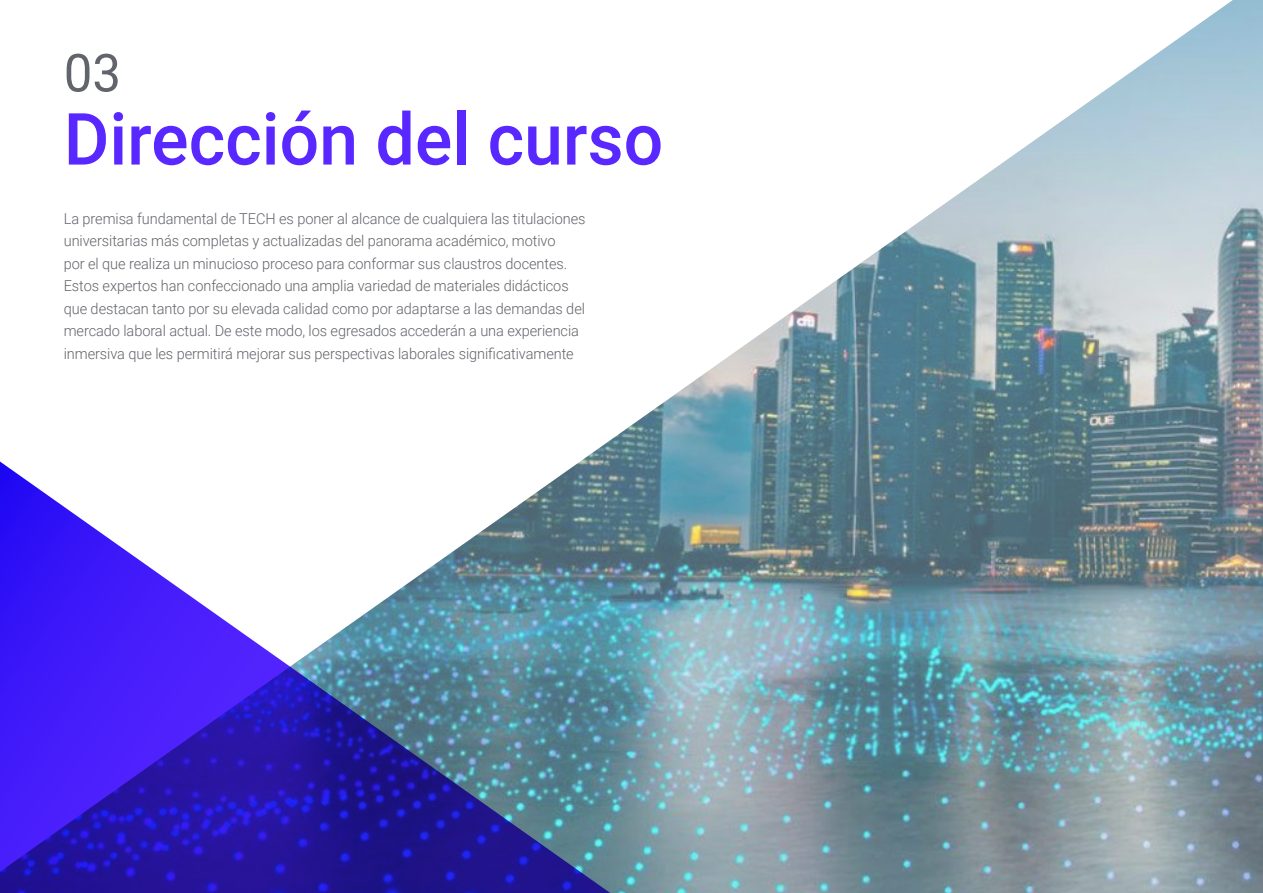
<style>
.page{position:relative;width:1263px;height:893px;background:#fff}
.page>*{position:absolute;margin:0;border:0;box-sizing:border-box;transform-origin:0 0}
.t1{font:500 72px "Roboto";color:#5927ff}
.t2{font:52.5px "Roboto";color:#61646a}
.t3{font:300 15px/22.5px "Roboto";letter-spacing:-.005em;color:#61646a}
</style>
<div class="page">
<img style="left:602px;top:0;width:661px;height:893px">
<svg style="left:0;top:446px;width:640px;height:447px"></svg>
<h2 class="t2" style="left:64px;top:36px;width:59px">03</h2>
<h1 class="t1" style="left:64px;top:89px;width:601px">Dirección del curso</h1>
<p class="t3" style="left:64px;top:207px;width:523px">La premisa fundamental de TECH es poner al alcance de cualquiera las titulaciones universitarias más completas y actualizadas del panorama académico, motivo<br>por el que realiza un minucioso proceso para conformar sus claustros docentes.<br>Estos expertos han confeccionado una amplia variedad de materiales didácticos que destacan tanto por su elevada calidad como por adaptarse a las demandas del mercado laboral actual. De este modo, los egresados accederán a una experiencia inmersiva que les permitirá mejorar sus perspectivas laborales significativamente</p>
</div>
